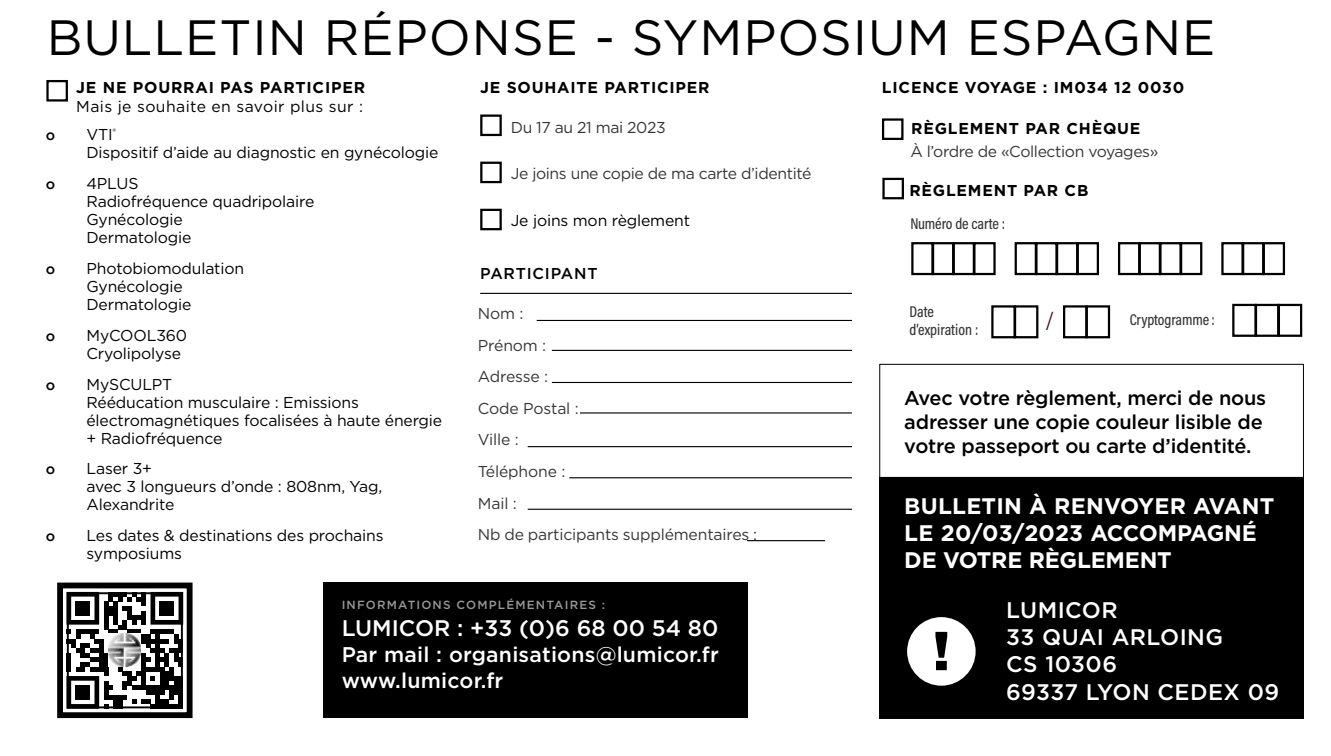
<style>
.page{position:relative;width:1331px;height:756px;background:#fff}
.page>*{position:absolute;margin:0;border:0;box-sizing:border-box;transform-origin:0 0}
.t1{font:900 54.68px "Gotham";color:#000}
.t2{font:49.5px "Gotham";letter-spacing:.02em;color:#000}
.t3{font:26.32px "Times";color:#3b140c}
.t4{font:700 22.5px/27px "Gotham";letter-spacing:-.01em;color:#fff}
.t5{font:500 22.5px/27px "Gotham";letter-spacing:.02em;color:#fff}
.t6{font:500 22.5px "Gotham";color:#fff}
.t7{font:500 21.15px/25.9px "Gotham";letter-spacing:.01em;color:#fff}
.t8{font:500 20.03px/23.8px "Gotham";letter-spacing:-.01em;color:#000}
.t9{font:15.75px/18px "Gotham";letter-spacing:-.01em;color:#000}
.t10{font:15.75px/31.5px "Gotham";letter-spacing:-.025em;color:#373636}
.t11{font:700 15.75px "Gotham";letter-spacing:.05em;color:#000}
.t12{font:15.75px/18px "Acumin Variable Concept";letter-spacing:-.01em;color:#373636}
.t13{font:15.75px "Gotham";letter-spacing:.025em;color:#000}
.t14{font:500 15.75px "Gotham";letter-spacing:.05em;color:#000}
.t15{font:500 15.75px "Futura";color:#000}
.t16{font:500 11.7px "Gotham";letter-spacing:.1em;color:#999898}
</style>
<div class="page">
<hr style="left:480px;top:293px;width:372px;height:1px;background:#000">
<hr style="left:552px;top:349px;width:300px;height:2px;background:#000">
<hr style="left:537px;top:320px;width:315px;height:1px;background:#000">
<hr style="left:552px;top:382px;width:300px;height:1px;background:#000">
<hr style="left:580px;top:412px;width:272px;height:1px;background:#000">
<hr style="left:528px;top:446px;width:324px;height:1px;background:#000">
<hr style="left:569px;top:477px;width:283px;height:1px;background:#000">
<hr style="left:528px;top:508px;width:324px;height:1px;background:#000">
<hr style="left:747px;top:540px;width:78px;height:1px;background:#000">
<div style="left:46px;top:80px;width:22px;height:21px;border:2px solid #000"></div>
<div style="left:480px;top:161px;width:22px;height:22px;border:2px solid #000"></div>
<div style="left:480px;top:114px;width:22px;height:22px;border:2px solid #000"></div>
<div style="left:480px;top:209px;width:22px;height:21px;border:2px solid #000"></div>
<div style="left:879px;top:477px;width:425px;height:241px;background:#000"></div>
<div style="left:323px;top:582px;width:424px;height:135px;background:#000"></div>
<div style="left:907px;top:616px;width:68px;height:69px;background:#fff;border-radius:50%"></div>
<div style="left:879px;top:364px;width:425px;height:113px;border:1px solid #000"></div>
<svg style="left:57px;top:582px;width:136px;height:137px"></svg>
<div style="left:67px;top:592px;width:116px;height:116px;border:2px solid #000"></div>
<div style="left:1232px;top:304px;width:24px;height:33px;border:2px solid #000"></div>
<div style="left:991px;top:305px;width:25px;height:33px;border:2px solid #000"></div>
<div style="left:1255px;top:304px;width:24px;height:33px;border:2px solid #000"></div>
<div style="left:1277px;top:304px;width:25px;height:33px;border:2px solid #000"></div>
<div style="left:1014px;top:305px;width:24px;height:33px;border:2px solid #000"></div>
<div style="left:1063px;top:305px;width:24px;height:33px;border:2px solid #000"></div>
<div style="left:1085px;top:305px;width:25px;height:33px;border:2px solid #000"></div>
<div style="left:911px;top:242px;width:22px;height:33px;border:2px solid #000"></div>
<div style="left:932px;top:242px;width:22px;height:33px;border:2px solid #000"></div>
<div style="left:952px;top:242px;width:23px;height:33px;border:2px solid #000"></div>
<div style="left:973px;top:242px;width:22px;height:33px;border:2px solid #000"></div>
<div style="left:1014px;top:242px;width:23px;height:33px;border:2px solid #000"></div>
<div style="left:1035px;top:242px;width:22px;height:33px;border:2px solid #000"></div>
<div style="left:1056px;top:242px;width:22px;height:33px;border:2px solid #000"></div>
<div style="left:1076px;top:242px;width:23px;height:33px;border:2px solid #000"></div>
<div style="left:1118px;top:242px;width:22px;height:33px;border:2px solid #000"></div>
<div style="left:1138px;top:242px;width:23px;height:33px;border:2px solid #000"></div>
<div style="left:1159px;top:242px;width:22px;height:33px;border:2px solid #000"></div>
<div style="left:1180px;top:242px;width:22px;height:33px;border:2px solid #000"></div>
<div style="left:1221px;top:242px;width:22px;height:33px;border:2px solid #000"></div>
<div style="left:1242px;top:242px;width:22px;height:33px;border:2px solid #000"></div>
<div style="left:1262px;top:242px;width:23px;height:33px;border:2px solid #000"></div>
<div style="left:882px;top:118px;width:21px;height:22px;border:2px solid #000"></div>
<div style="left:882px;top:178px;width:22px;height:21px;border:2px solid #000"></div>
<h2 class="t2" style="left:47px;top:6px;width:1170px">BULLETIN RÉPONSE - SYMPOSIUM ESPAGNE</h2>
<p class="t11" style="left:76px;top:76px;width:290px">JE NE POURRAI PAS PARTICIPER</p>
<p class="t11" style="left:480px;top:76px;width:231px">JE SOUHAITE PARTICIPER</p>
<p class="t13" style="left:76px;top:96px;width:288px">Mais je souhaite en savoir plus sur :</p>
<p class="t15" style="left:46px;top:123px;width:11px">o</p>
<p class="t9" style="left:86px;top:125px;width:353px">VTI<sup>®<br></sup>Dispositif d’aide au diagnostic en gynécologie</p>
<p class="t15" style="left:46px;top:172px;width:11px">o</p>
<p class="t9" style="left:86px;top:174px;width:229px">4PLUS<br>Radiofréquence quadripolaire<br>Gynécologie<br>Dermatologie</p>
<p class="t15" style="left:46px;top:257px;width:11px">o</p>
<p class="t9" style="left:86px;top:259px;width:159px">Photobiomodulation<br>Gynécologie<br>Dermatologie</p>
<p class="t15" style="left:46px;top:324px;width:11px">o</p>
<p class="t9" style="left:86px;top:325px;width:102px">MyCOOL360<br>Cryolipolyse</p>
<p class="t15" style="left:46px;top:372px;width:11px">o</p>
<p class="t9" style="left:86px;top:374px;width:357px">MySCULPT<br>Rééducation musculaire : Emissions électromagnétiques focalisées à haute énergie + Radiofréquence</p>
<p class="t15" style="left:46px;top:457px;width:11px">o</p>
<p class="t9" style="left:86px;top:459px;width:297px">Laser 3+<br>avec 3 longueurs d’onde : 808nm, Yag,<br>Alexandrite</p>
<p class="t15" style="left:46px;top:524px;width:11px">o</p>
<p class="t9" style="left:86px;top:526px;width:299px">Les dates &amp; destinations des prochains symposiums</p>
<p class="t10" style="left:511px;top:111px;width:156px">Du 17 au 21 mai 2023</p>
<p class="t10" style="left:511px;top:157px;width:302px">Je joins une copie de ma carte d’identité</p>
<p class="t9" style="left:511px;top:211px;width:181px">Je joins mon règlement</p>
<p class="t14" style="left:480px;top:263px;width:119px">PARTICIPANT</p>
<p class="t10" style="left:478px;top:297px;width:281px">Nom :<br>Prénom :<br>Adresse :<br>Code Postal :<br>Ville :<br>Téléphone :<br>Mail :<br>Nb de participants supplémentaires :</p>
<p class="t16" style="left:342px;top:597px;width:265px">INFORMATIONS COMPLÉMENTAIRES :</p>
<h3 class="t6" style="left:342px;top:613px;width:378px">LUMICOR : +33 (0)6 68 00 54 80</h3>
<h3 class="t7" style="left:342px;top:641px;width:379px">Par mail : organisations@lumicor.fr www.lumicor.fr</h3>
<p class="t11" style="left:882px;top:76px;width:304px">LICENCE VOYAGE : IM034 12 0030</p>
<p class="t11" style="left:911px;top:118px;width:231px">RÈGLEMENT PAR CHÈQUE</p>
<p class="t10" style="left:910px;top:135px;width:249px">À l’ordre de «Collection voyages»</p>
<p class="t11" style="left:909px;top:179px;width:180px">RÈGLEMENT PAR CB</p>
<p class="t12" style="left:910px;top:214px;width:96px">Numéro de carte :</p>
<p class="t12" style="left:909px;top:301px;width:70px">Date d’expiration :</p>
<p class="t12" style="left:1129px;top:310px;width:86px">Cryptogramme :</p>
<h3 class="t3" style="left:1046px;top:296px;width:9px">/</h3>
<p class="t8" style="left:904px;top:385px;width:363px">Avec votre règlement, merci de nous adresser une copie couleur lisible de votre passeport ou carte d’identité.</p>
<h3 class="t4" style="left:904px;top:492px;width:372px">BULLETIN À RENVOYER AVANT<br>LE 20/03/2023 ACCOMPAGNÉ<br>DE VOTRE RÈGLEMENT</h3>
<h1 class="t1" style="left:932px;top:612px;width:19px">!</h1>
<h3 class="t5" style="left:1006px;top:596px;width:274px">LUMICOR<br>33 QUAI ARLOING<br>CS 10306<br>69337 LYON CEDEX 09</h3>
</div>
